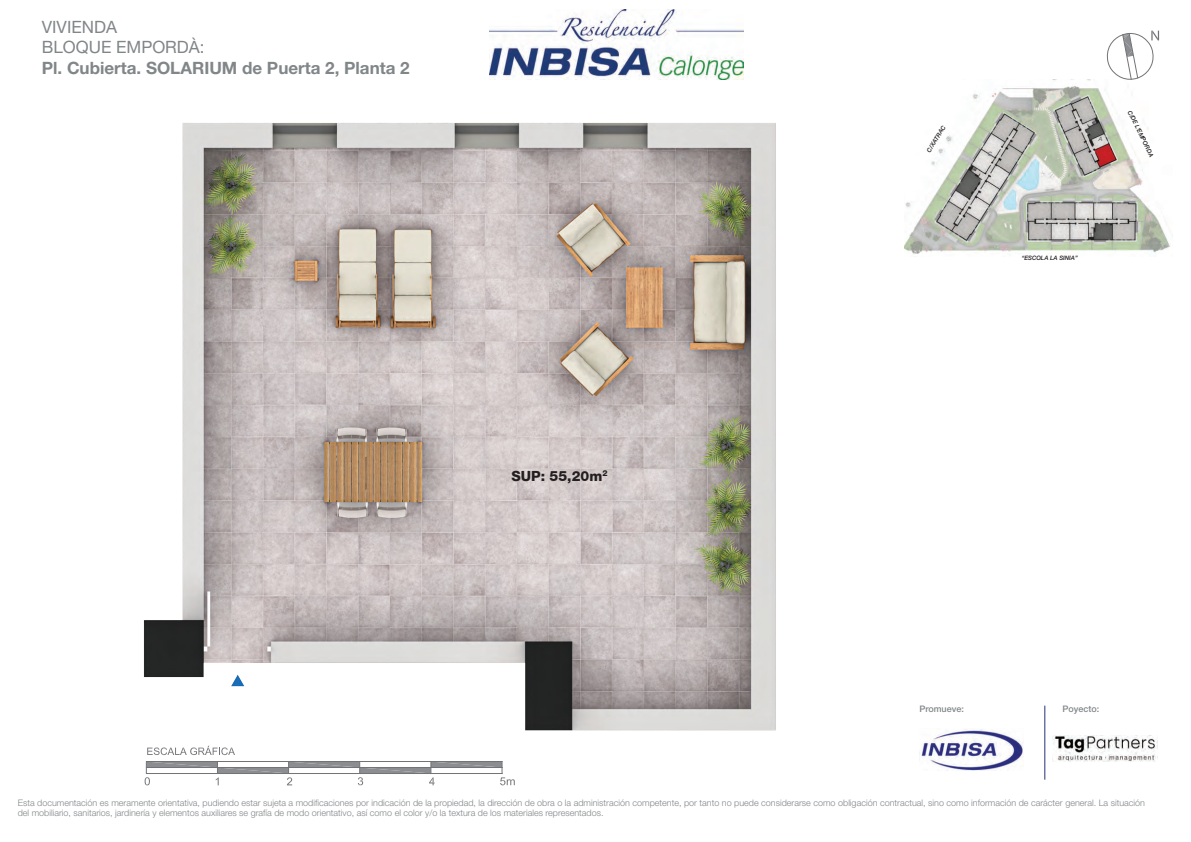
<style>
.page{position:relative;width:1191px;height:842px;background:#fff}
.page>*{position:absolute;margin:0;border:0;box-sizing:border-box;transform-origin:0 0}
.t1{font:700 17px "Helvetica Neue LT Std";color:#818688}
.t2{font:17px/20.4px "Helvetica Neue LT Std";color:#818688}
.t3{font:800 14px "Helvetica 85";color:#231f20}
.t4{font:300 9px/10.8px "Helvetica Neue";color:#818688}
.t5{font:500 9px "Helvetica Neue";color:#818688}
.t6{font:italic 500 6px "Helvetica Neue";color:#231f20}
</style>
<div class="page">
<img style="left:904px;top:79px;width:269px;height:175px">
<img style="left:144px;top:123px;width:632px;height:623px">
<svg style="left:145px;top:761px;width:370px;height:24px"></svg>
<svg style="left:147px;top:746px;width:88px;height:9px"></svg>
<svg style="left:1102px;top:30px;width:58px;height:61px"></svg>
<hr style="left:1044px;top:706px;width:1px;height:74px;background:#243279">
<img style="left:919px;top:729px;width:104px;height:41px">
<img style="left:489px;top:10px;width:254px;height:69px">
<img style="left:1052px;top:736px;width:105px;height:26px">
<svg style="left:988px;top:152px;width:4px;height:4px"></svg>
<svg style="left:1098px;top:136px;width:4px;height:5px"></svg>
<h1 class="t2" style="left:42px;top:16px;width:164px">VIVIENDA<br>BLOQUE EMPORDÀ:</h1>
<h1 class="t1" style="left:42px;top:58px;width:369px">Pl. Cubierta. SOLARIUM de Puerta 2, Planta 2</h1>
<h2 class="t3" style="left:511px;top:467px;width:97px">SUP: 55,20m<sup>2</sup></h2>
<p class="t6" style="left:925px;top:150px;width:32px;rotate:-59deg">C/XATRAC</p>
<p class="t6" style="left:1021px;top:255px;width:57px;rotate:-1deg">“ESCOLA LA SINIA”</p>
<p class="t6" style="left:1132px;top:109px;width:53px;rotate:64deg">C/DE L’EMPORDA</p>
<p class="t5" style="left:919px;top:704px;width:46px">Promueve:</p>
<p class="t5" style="left:1062px;top:704px;width:38px">Poyecto:</p>
<p class="t4" style="left:18px;top:797px;width:1128px">Esta documentación es meramente orientativa, pudiendo estar sujeta a modificaciones por indicación de la propiedad, la dirección de obra o la administración competente, por tanto no puede considerarse como obligación contractual, sino como información de carácter general. La situación del mobiliario, sanitarios, jardinería y elementos auxiliares se grafía de modo orientativo, así como el color y/o la textura de los materiales representados.</p>
</div>
